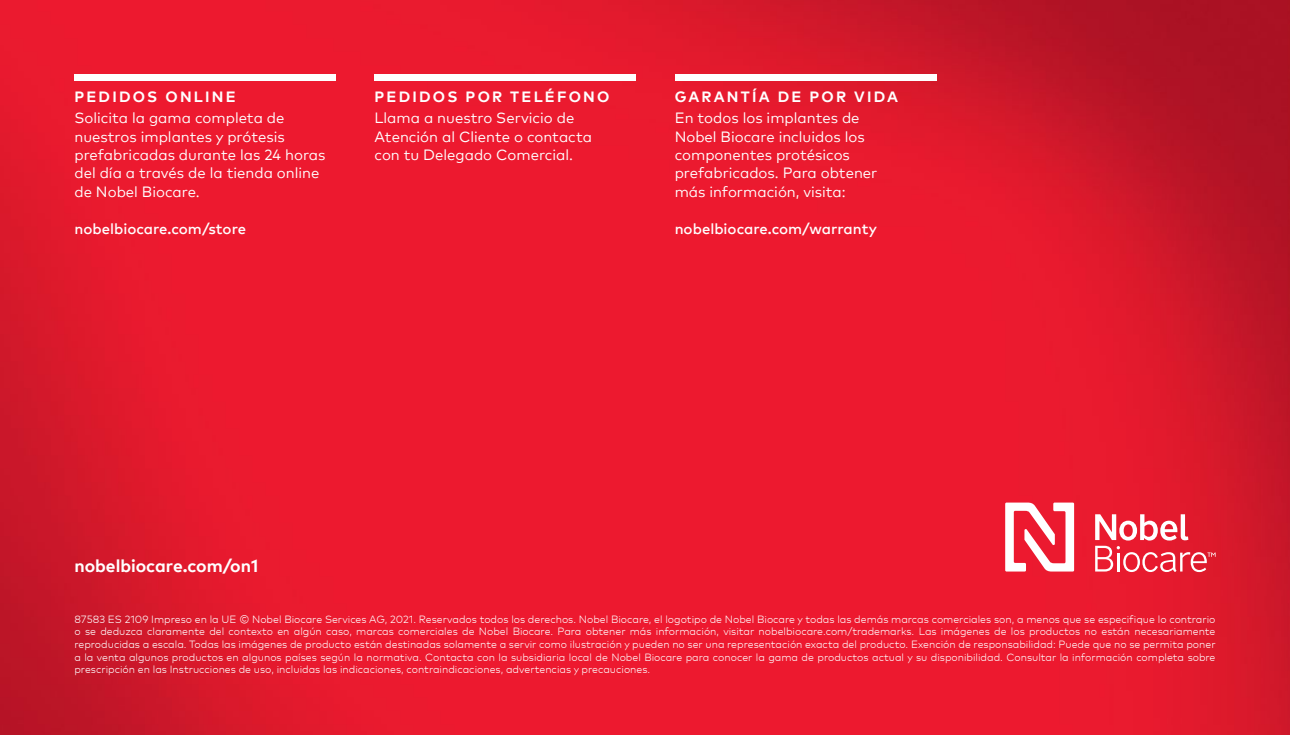
<style>
.page{position:relative;width:1290px;height:735px;background:#fff}
.page>*{position:absolute;margin:0;border:0;box-sizing:border-box;transform-origin:0 0}
.t1{font:700 17.5px "Mark Pro";color:#fff}
.t2{font:14.88px/18.4px "Mark Pro";color:#fff}
.t3{font:700 14.88px "Mark Pro";letter-spacing:.15em;color:#fff}
.t4{font:500 14.88px "Mark Pro";color:#fff}
.t5{font:300 10.5px/12.6px "Mark Pro";color:#fff;text-align:justify}
</style>
<div class="page">
<img style="left:0;top:0;width:1290px;height:734px">
<svg style="left:1095px;top:514px;width:120px;height:57px"></svg>
<svg style="left:1005px;top:502px;width:69px;height:69px"></svg>
<div style="left:74px;top:74px;width:262px;height:7px;background:#fff"></div>
<div style="left:374px;top:74px;width:262px;height:7px;background:#fff"></div>
<div style="left:675px;top:74px;width:261px;height:7px;background:#fff"></div>
<h2 class="t3" style="left:74px;top:86px;width:163px">PEDIDOS ONLINE</h2>
<h2 class="t2" style="left:74px;top:108px;width:253px">Solicita la gama completa de nuestros implantes y prótesis prefabricadas durante las 24 horas del día a través de la tienda online de Nobel Biocare.</h2>
<h2 class="t4" style="left:74px;top:217px;width:173px">nobelbiocare.com/store</h2>
<h2 class="t3" style="left:374px;top:86px;width:236px">PEDIDOS POR TELÉFONO</h2>
<h2 class="t2" style="left:374px;top:108px;width:219px">Llama a nuestro Servicio de<br>Atención al Cliente o contacta con tu Delegado Comercial.</h2>
<h2 class="t3" style="left:675px;top:86px;width:225px">GARANTÍA DE POR VIDA</h2>
<h2 class="t2" style="left:675px;top:107px;width:204px">En todos los implantes de<br>Nobel Biocare incluidos los componentes protésicos prefabricados. Para obtener más información, visita:</h2>
<h2 class="t4" style="left:675px;top:217px;width:204px">nobelbiocare.com/warranty</h2>
<h1 class="t1" style="left:74px;top:552px;width:185px">nobelbiocare.com/on1</h1>
<p class="t5" style="left:74px;top:611px;width:1142px">87583 ES 2109 Impreso en la UE © Nobel Biocare Services AG, 2021. Reservados todos los derechos. Nobel Biocare, el logotipo de Nobel Biocare y todas las demás marcas comerciales son, a menos que se especifique lo contrario o se deduzca claramente del contexto en algún caso, marcas comerciales de Nobel Biocare. Para obtener más información, visitar nobelbiocare.com/trademarks. Las imágenes de los productos no están necesariamente reproducidas a escala. Todas las imágenes de producto están destinadas solamente a servir como ilustración y pueden no ser una representación exacta del producto. Exención de responsabilidad: Puede que no se permita poner a la venta algunos productos en algunos países según la normativa. Contacta con la subsidiaria local de Nobel Biocare para conocer la gama de productos actual y su disponibilidad. Consultar la información completa sobre prescripción en las Instrucciones de uso, incluidas las indicaciones, contraindicaciones, advertencias y precauciones.</p>
</div>
